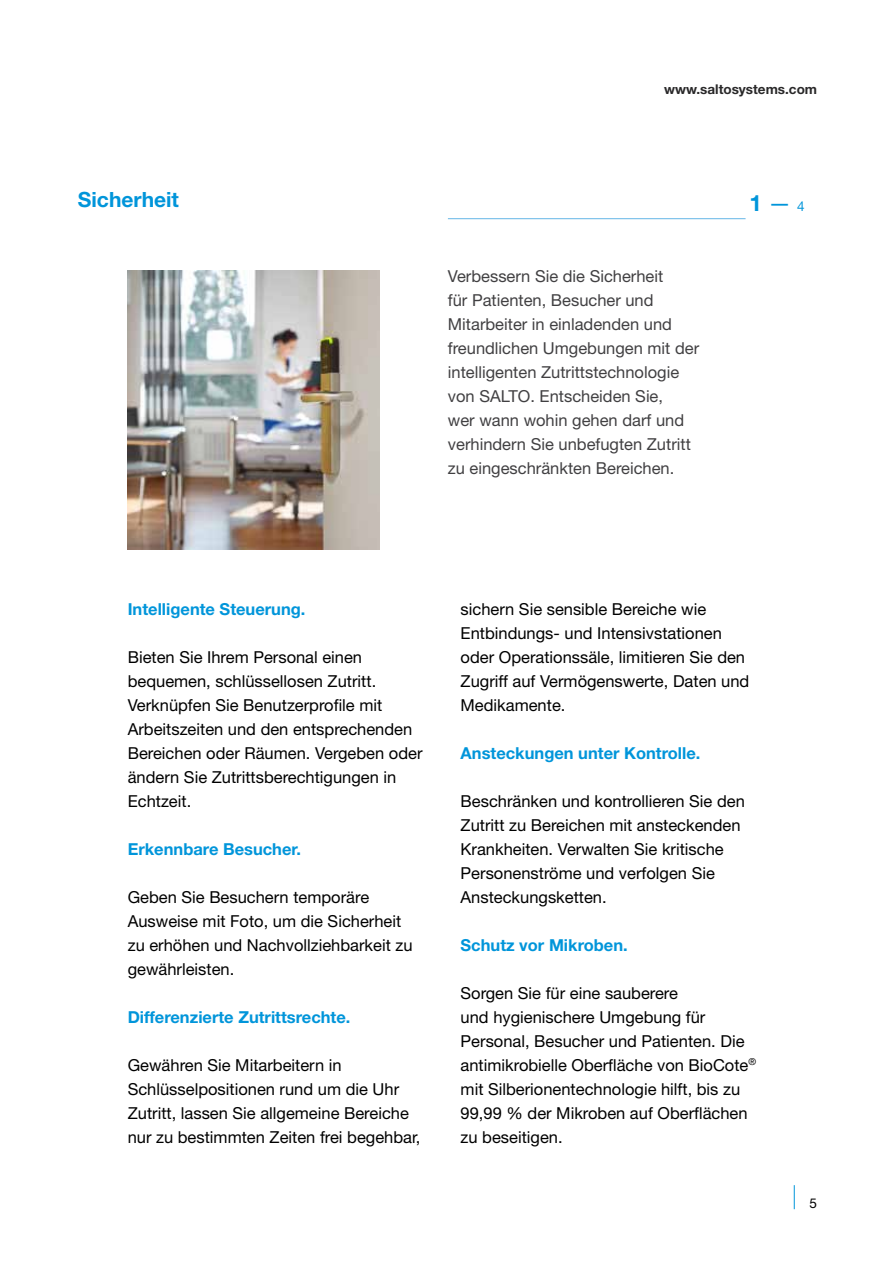
<style>
.page{position:relative;width:893px;height:1263px;background:#fff}
.page>*{position:absolute;margin:0;border:0;box-sizing:border-box;transform-origin:0 0}
.t1{font:700 22.5px "Helvetica Neue LT Std";color:#0095da}
.t2{font:700 21px "Helvetica Neue LT Std";color:#0095da}
.t3{font:16.5px/24px "Helvetica Neue LT Std";color:#000}
.t4{font:16.5px/24px "Helvetica Neue LT Std";color:#414042}
.t5{font:700 16.5px "Helvetica Neue LT Std";color:#0095da}
.t6{font:700 13.5px "Helvetica Neue LT Std";color:#292829}
.t7{font:13.5px "Helvetica Neue LT Std";color:#000}
.s1{font-weight:400}
.s2{font-weight:400;font-size:13.5px}
</style>
<div class="page">
<svg style="left:794px;top:1185px;width:1px;height:24px"></svg>
<hr style="left:448px;top:218px;width:298px;height:1px;background:#75bee9">
<img style="left:128px;top:270px;width:252px;height:279px">
<p class="t2" style="left:78px;top:186px;width:103px">Sicherheit</p>
<p class="t6" style="left:664px;top:81px;width:154px">www.saltosystems.com</p>
<p class="t4" style="left:448px;top:264px;width:253px">Verbessern Sie die Sicherheit<br>für Patienten, Besucher und<br>Mitarbeiter in einladenden und freundlichen Umgebungen mit der intelligenten Zutrittstechnologie von SALTO. Entscheiden Sie,<br>wer wann wohin gehen darf und verhindern Sie unbefugten Zutritt zu eingeschränkten Bereichen.</p>
<h1 class="t1" style="left:750px;top:189px;width:57px">1 <span class="s1">—</span> <span class="s2">4</span></h1>
<p class="t5" style="left:128px;top:599px;width:179px">Intelligente Steuerung.</p>
<p class="t3" style="left:128px;top:645px;width:296px">Bieten Sie Ihrem Personal einen bequemen, schlüssellosen Zutritt.<br>Verknüpfen Sie Benutzerprofile mit Arbeitszeiten und den entsprechenden Bereichen oder Räumen. Vergeben oder ändern Sie Zutrittsberechtigungen in Echtzeit.</p>
<p class="t5" style="left:128px;top:839px;width:175px">Erkennbare Besucher.</p>
<p class="t3" style="left:128px;top:885px;width:286px">Geben Sie Besuchern temporäre<br>Ausweise mit Foto, um die Sicherheit zu erhöhen und Nachvollziehbarkeit zu gewährleisten.</p>
<p class="t5" style="left:128px;top:1007px;width:224px">Differenzierte Zutrittsrechte.</p>
<p class="t3" style="left:128px;top:1053px;width:294px">Gewähren Sie Mitarbeitern in Schlüsselpositionen rund um die Uhr Zutritt, lassen Sie allgemeine Bereiche nur zu bestimmten Zeiten frei begehbar,</p>
<p class="t3" style="left:461px;top:597px;width:290px">sichern Sie sensible Bereiche wie Entbindungs- und Intensivstationen oder Operationssäle, limitieren Sie den Zugriff auf Vermögenswerte, Daten und Medikamente.</p>
<p class="t5" style="left:461px;top:743px;width:241px">Ansteckungen unter Kontrolle.</p>
<p class="t3" style="left:461px;top:789px;width:286px">Beschränken und kontrollieren Sie den Zutritt zu Bereichen mit ansteckenden Krankheiten. Verwalten Sie kritische Personenströme und verfolgen Sie Ansteckungsketten.</p>
<p class="t5" style="left:461px;top:935px;width:169px">Schutz vor Mikroben.</p>
<p class="t3" style="left:461px;top:981px;width:297px">Sorgen Sie für eine sauberere<br>und hygienischere Umgebung für Personal, Besucher und Patienten. Die antimikrobielle Oberfläche von BioCote<sup>® </sup>mit Silberionentechnologie hilft, bis zu 99,99 % der Mikroben auf Oberflächen zu beseitigen.</p>
<p class="t7" style="left:810px;top:1195px;width:9px">5</p>
</div>
